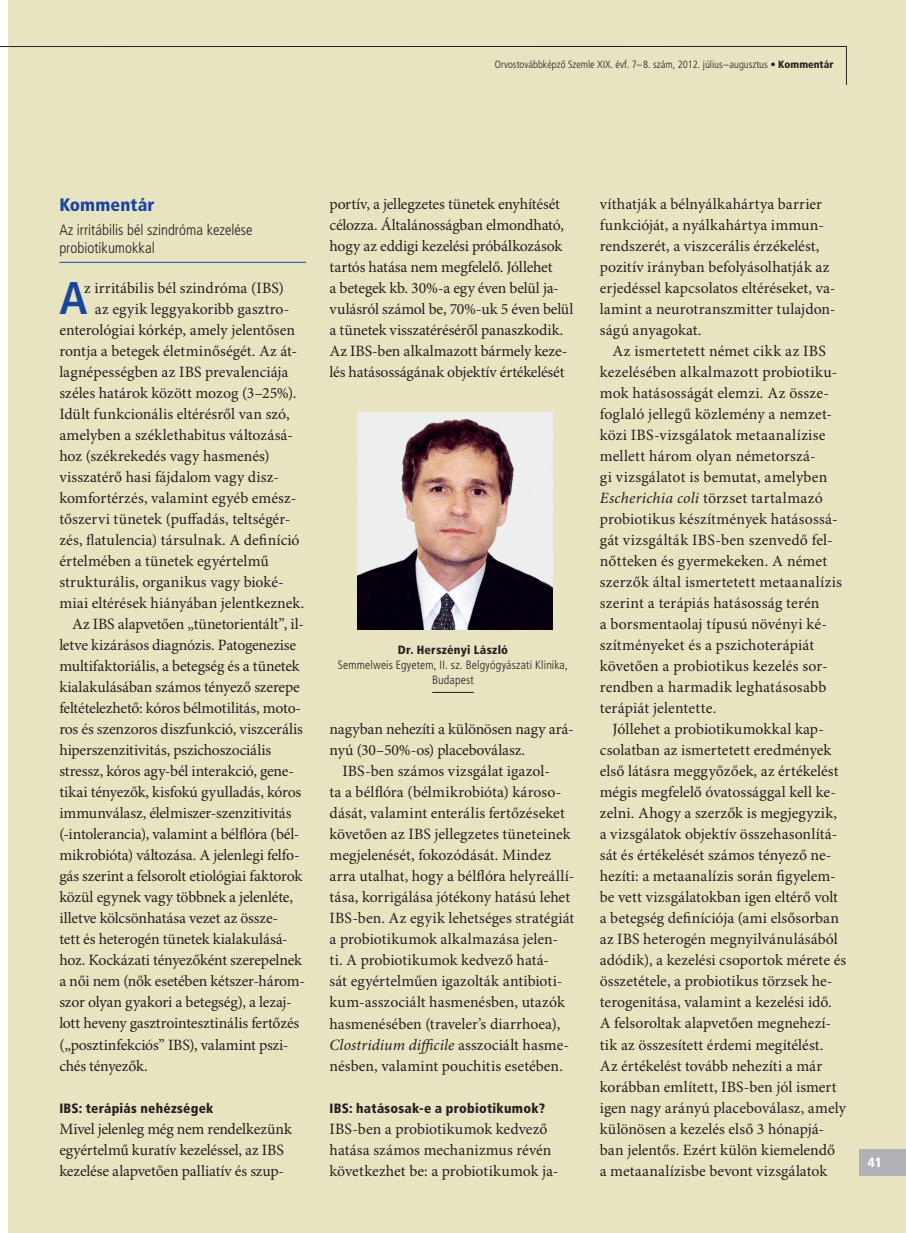
<style>
.page{position:relative;width:906px;height:1233px;background:#fff}
.page>*{position:absolute;margin:0;border:0;box-sizing:border-box;transform-origin:0 0}
.t1{font:700 condensed 45.9px "Frutiger";color:#18469d}
.t2{font:900 condensed 18px "Frutiger";letter-spacing:.005em;color:#18469d}
.t3{font:15.75px/21px "Minion Pro";color:#231f20}
.t4{font:italic 15.75px "Minion Pro";color:#231f20}
.t5{font:300 condensed 15px/18px "Frutiger";color:#231f20}
.t6{font:900 condensed 13.5px "Frutiger";letter-spacing:.02em;color:#231f20}
.t7{font:13.5px "IMP Frutiger Cond Black";color:#fff}
.t8{font:300 condensed 12px/15px "Frutiger";letter-spacing:.01em;color:#231f20;text-align:center}
.t9{font:900 condensed 12px "Frutiger";letter-spacing:.025em;color:#231f20}
.t10{font:300 condensed 10.5px "Frutiger";color:#231f20}
.s1{font-weight:900}
.s2{font-style:normal}
.s3{font-style:italic}
</style>
<div class="page">
<div style="left:8px;top:0;width:897px;height:1233px;background:#e8e4c2"></div>
<div style="left:858px;top:1148px;width:47px;height:27px;background:#b0b1b5"></div>
<hr style="left:59px;top:262px;width:247px;height:1px;background:#18469d">
<img style="left:357px;top:413px;width:195px;height:216px">
<hr style="left:432px;top:692px;width:41px;height:1px;background:#231f20">
<svg style="left:0;top:45px;width:846px;height:40px"></svg>
<p class="t10" style="left:494px;top:60px;width:340px">Orvostovábbképzô Szemle XIX. évf. 7–8. szám, 2012. július–augusztus • <span class="s1">Kommentár</span></p>
<p class="t2" style="left:59px;top:197px;width:97px">Kommentár</p>
<p class="t5" style="left:59px;top:222px;width:195px">Az irritábilis bél szindróma kezelése probiotikumokkal</p>
<p class="t3" style="left:84px;top:279px;width:201px">z irritábilis bél szindróma (IBS)</p>
<p class="t3" style="left:95px;top:300px;width:196px">az egyik leggyakoribb gasztro-</p>
<p class="t3" style="left:59px;top:321px;width:237px">enterológiai kórkép, amely jelentősen</p>
<p class="t3" style="left:59px;top:342px;width:239px">rontja a betegek életminőségét. Az át-</p>
<p class="t3" style="left:59px;top:363px;width:230px">lagnépességben az IBS prevalenciája</p>
<p class="t3" style="left:59px;top:384px;width:239px">széles határok között mozog (3–25%).</p>
<p class="t3" style="left:59px;top:405px;width:232px">Idült funkcionális eltérésről van szó,</p>
<p class="t3" style="left:59px;top:426px;width:235px">amelyben a széklethabitus változásá-</p>
<p class="t3" style="left:59px;top:447px;width:212px">hoz (székrekedés vagy hasmenés)</p>
<p class="t3" style="left:59px;top:468px;width:221px">vissza térő hasi fájdalom vagy disz-</p>
<p class="t3" style="left:59px;top:489px;width:238px">kom fort érzés, valamint egyéb emész-</p>
<p class="t3" style="left:59px;top:510px;width:232px">tőszervi tünetek (puffadás, teltségér-</p>
<p class="t3" style="left:59px;top:531px;width:242px">zés, flatulencia) társulnak. A definíció</p>
<p class="t3" style="left:59px;top:552px;width:211px">értelmében a tünetek egyértelmű</p>
<p class="t3" style="left:59px;top:573px;width:226px">struk tu rális, organikus vagy bio ké-</p>
<p class="t3" style="left:59px;top:594px;width:246px">mia i elté ré sek hiányában jelentkeznek.</p>
<p class="t3" style="left:72px;top:615px;width:233px">Az IBS alapvetően „tünetorientált”, il-</p>
<p class="t3" style="left:59px;top:636px;width:238px">letve kizárásos diagnózis. Pato ge ne zise</p>
<p class="t3" style="left:59px;top:657px;width:242px">multifaktoriális, a betegség és a tünetek</p>
<p class="t3" style="left:59px;top:678px;width:242px">kialakulásában számos tényező szerepe</p>
<p class="t3" style="left:59px;top:699px;width:243px">feltételezhető: kóros bélmotilitás, moto-</p>
<p class="t3" style="left:59px;top:720px;width:245px">ros és szen zoros diszfunkció, viszcerális</p>
<p class="t3" style="left:59px;top:741px;width:213px">hiper szen zi ti vi tás, pszichoszociális</p>
<p class="t3" style="left:59px;top:762px;width:236px">stressz, kóros agy-bél interakció, gene-</p>
<p class="t3" style="left:59px;top:783px;width:243px">tikai tényezők, kisfokú gyulladás, kóros</p>
<p class="t3" style="left:59px;top:804px;width:233px">immunválasz, élelmiszer-szenzitivitás</p>
<p class="t3" style="left:59px;top:825px;width:242px">(-intolerancia), valamint a bélflóra (bél-</p>
<p class="t3" style="left:59px;top:846px;width:242px">mik ro bióta) változása. A jelenlegi felfo-</p>
<p class="t3" style="left:59px;top:867px;width:244px">gás szerint a felsorolt etiológiai faktorok</p>
<p class="t3" style="left:59px;top:888px;width:235px">közül egynek vagy többnek a jelenléte,</p>
<p class="t3" style="left:59px;top:909px;width:220px">illetve kölcsönhatása vezet az össze-</p>
<p class="t3" style="left:59px;top:930px;width:230px">tett és heterogén tünetek kialakulásá-</p>
<p class="t3" style="left:59px;top:951px;width:244px">hoz. Kockázati tényezőként szerepelnek</p>
<p class="t3" style="left:59px;top:972px;width:247px">a női nem (nők esetében kétszer-három-</p>
<p class="t3" style="left:59px;top:993px;width:234px">szor olyan gyakori a betegség), a lezaj-</p>
<p class="t3" style="left:59px;top:1014px;width:241px">lott heveny gasztrointesztinális fertőzés</p>
<p class="t3" style="left:59px;top:1035px;width:231px">(„posztinfekciós” IBS), valamint pszi-</p>
<p class="t3" style="left:59px;top:1056px;width:90px">chés tényezők.</p>
<p class="t6" style="left:59px;top:1102px;width:155px">IBS: terápiás nehézségek</p>
<p class="t3" style="left:59px;top:1119px;width:234px">Mivel jelenleg még nem rendelkezünk egyértelmű kuratív kezeléssel, az IBS kezelése alapvetően palliatív és szup-</p>
<h1 class="t1" style="left:59px;top:280px;width:30px">A</h1>
<p class="t3" style="left:329px;top:195px;width:245px">por tív, a jellegzetes tünetek enyhítését célozza. Általánosságban elmondható, hogy az eddigi kezelési próbálkozások tartós hatása nem megfelelő. Jól lehet<br>a betegek kb. 30%-a egy éven belül ja&shy;vulásról számol be, 70%-uk 5 éven belül a tünetek visszatéréséről panaszkodik.<br>Az IBS-ben alkalmazott bármely keze&shy;lés hatásosságának objektív értékelését</p>
<p class="t9" style="left:397px;top:644px;width:112px">Dr. Herszényi László</p>
<p class="t8" style="left:338px;top:658px;width:231px">Semmelweis Egyetem, II. sz. Belgyógyászati Klinika,<br>Budapest</p>
<p class="t3" style="left:329px;top:720px;width:245px">nagyban nehezíti a különösen nagy ará-</p>
<p class="t3" style="left:329px;top:741px;width:197px">nyú (30–50%-os) placeboválasz.</p>
<p class="t3" style="left:342px;top:762px;width:209px">IBS-ben számos vizsgálat igazol-</p>
<p class="t3" style="left:329px;top:783px;width:233px">ta a bélflóra (bélmikrobióta) károso-</p>
<p class="t3" style="left:329px;top:804px;width:237px">dását, valamint enterális fertőzéseket</p>
<p class="t3" style="left:329px;top:825px;width:242px">követően az IBS jellegzetes tüneteinek</p>
<p class="t3" style="left:329px;top:846px;width:223px">megjelenését, fokozódását. Mindez</p>
<p class="t3" style="left:329px;top:867px;width:246px">arra utalhat, hogy a bélflóra helyreállí-</p>
<p class="t3" style="left:329px;top:888px;width:242px">tása, korrigálása jótékony hatású lehet</p>
<p class="t3" style="left:329px;top:909px;width:246px">IBS-ben. Az egyik lehetséges stratégiát</p>
<p class="t3" style="left:329px;top:930px;width:230px">a probiotikumok alkalmazása jelen-</p>
<p class="t3" style="left:329px;top:951px;width:221px">ti. A probiotikumok kedvező hatá-</p>
<p class="t3" style="left:329px;top:972px;width:234px">sát egyértelműen igazolták antibioti-</p>
<p class="t3" style="left:329px;top:993px;width:237px">kum-asszociált hasmenésben, utazók</p>
<p class="t3" style="left:329px;top:1014px;width:232px">hasmenésében (traveler’s diarrhoea),</p>
<p class="t4" style="left:329px;top:1038px;width:241px">Clostridium difficile <span class="s2">asszociált hasme-</span></p>
<p class="t3" style="left:329px;top:1056px;width:235px">nésben, valamint pouchitis esetében.</p>
<p class="t6" style="left:329px;top:1102px;width:217px">IBS: hatásosak-e a probiotikumok?</p>
<p class="t3" style="left:329px;top:1119px;width:230px">IBS-ben a probiotikumok kedvező hatása számos mechanizmus révén következhet be: a probiotikumok ja-</p>
<p class="t3" style="left:599px;top:195px;width:237px">víthatják a bélnyálkahártya barrier funkcióját, a nyálkahártya immun&shy;rendszerét, a viszcerális érzékelést, pozitív irányban befolyásolhatják az erjedéssel kapcsolatos eltéréseket, va&shy;lamint a neurotranszmitter tulajdon&shy;ságú anyagokat.</p>
<p class="t3" style="left:599px;top:342px;width:243px;text-indent:13px">Az ismertetett német cikk az IBS kezelésében alkalmazott pro bio ti ku&shy;mok hatásosságát elemzi. Az össze&shy;foglaló jellegű közlemény a nemzet&shy;közi IBS-vizsgálatok metaanalízise mellett három olyan németorszá-<br>gi vizsgálatot is bemutat, amelyben <span class="s3">Escherichia coli</span> törzset tartalmazó probiotikus készítmények hatásossá&shy;gát vizsgálták IBS-ben szenvedő fel&shy;nőtteken és gyermekeken. A német szerzők által ismertetett metaanalízis szerint a terápiás hatásosság terén<br>a borsmentaolaj típusú növényi ké&shy;szítményeket és a pszichoterápiát követően a probiotikus kezelés sor&shy;rendben a harmadik leghatásosabb terápiát jelentette.</p>
<p class="t3" style="left:599px;top:720px;width:248px;text-indent:13px">Jóllehet a probiotikumokkal kap&shy;csolatban az ismertetett eredmények első látásra meggyőzőek, az értékelést mégis megfelelő óvatossággal kell ke&shy;zelni. Ahogy a szerzők is megjegyzik, a vizsgálatok objektív összehasonlítá&shy;sát és értékelését számos tényező ne&shy;hezíti: a metaanalízis során figyelem&shy;be vett vizsgálatokban igen eltérő volt a betegség definíciója (ami elsősorban az IBS heterogén megnyilvánulásából adódik), a kezelési csoportok mérete és összetétele, a probiotikus törzsek he&shy;terogenitása, valamint a kezelési idő.<br>A felsoroltak alapvetően megnehezí&shy;tik az összesített érdemi megítélést.<br>Az értékelést tovább nehezíti a már korábban említett, IBS-ben jól ismert igen nagy arányú placeboválasz, amely különösen a kezelés első 3 hónapjá&shy;ban jelentős. Ezért külön kiemelendő<br>a metaanalízisbe bevont vizsgálatok</p>
<p class="t7" style="left:867px;top:1157px;width:16px">41</p>
</div>
